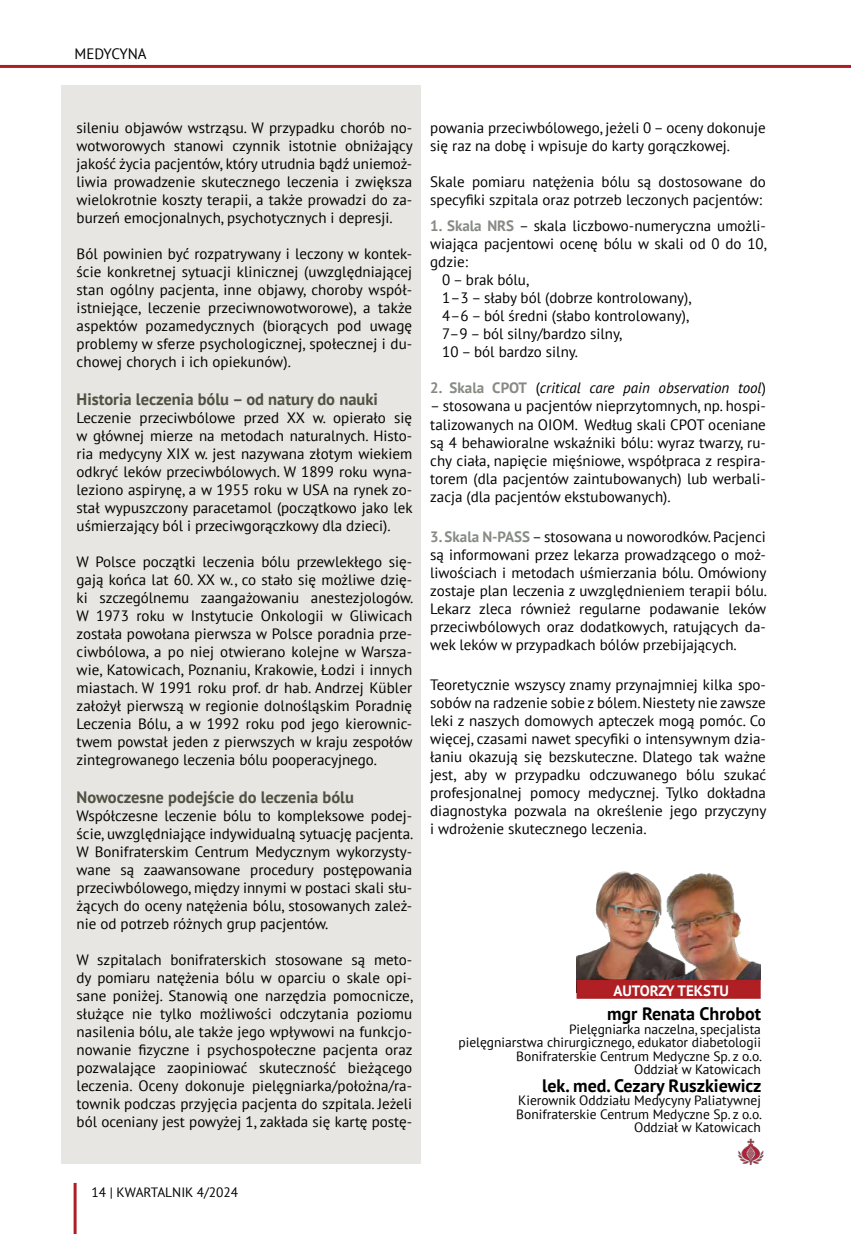
<style>
.page{position:relative;width:851px;height:1234px;background:#fff}
.page>*{position:absolute;margin:0;border:0;box-sizing:border-box;transform-origin:0 0}
.t1{font:700 18px "PT Sans";color:#000}
.t2{font:700 16.5px "PT Sans";color:#515042}
.t3{font:15px/18px "PT Sans";color:#000;text-align:justify}
.t4{font:italic 15px "PT Sans";color:#000}
.t5{font:700 15px "PT Sans";color:#fff}
.t6{font:13.5px/13.5px "PT Sans";color:#000;text-align:right}
.s1{font-weight:700;color:#878b84}
.s2{font-weight:700;font-style:normal;color:#878b84}
.s3{font-style:normal}
</style>
<div class="page">
<hr style="left:0;top:65px;width:850px;height:3px;background:#ae1f24">
<div style="left:62px;top:86px;width:359px;height:1077px;background:#e7e6e2"></div>
<hr style="left:74px;top:1182px;width:3px;height:51px;background:#af2024">
<img style="left:737px;top:1138px;width:26px;height:25px">
<img style="left:576px;top:871px;width:75px;height:108px">
<img style="left:651px;top:873px;width:109px;height:106px">
<div style="left:576px;top:979px;width:184px;height:19px;background:#af1f24;border:3px solid #ae1f24"></div>
<p class="t3" style="left:74px;top:45px;width:74px">MEDYCYNA</p>
<p class="t3" style="left:77px;top:118px;width:337px">sileniu objawów wstrząsu. W przypadku chorób no&shy;wotworowych stanowi czynnik istotnie obniżający jakość życia pacjentów, który utrudnia bądź uniemoż&shy;liwia prowadzenie skutecznego leczenia i zwiększa wielokrotnie koszty terapii, a także prowadzi do za&shy;burzeń emocjonalnych, psychotycznych i depresji.</p>
<p class="t3" style="left:77px;top:244px;width:337px">Ból powinien być rozpatrywany i leczony w kontek&shy;ście konkretnej sytuacji klinicznej (uwzględniającej stan ogólny pacjenta, inne objawy, choroby współ&shy;istniejące, leczenie przeciwnowotworowe), a także aspektów pozamedycznych (biorących pod uwagę problemy w sferze psychologicznej, społecznej i du&shy;chowej chorych i ich opiekunów).</p>
<p class="t2" style="left:77px;top:388px;width:303px">Historia leczenia bólu – od natury do nauki</p>
<p class="t3" style="left:77px;top:408px;width:337px">Leczenie przeciwbólowe przed XX w. opierało się w głównej mierze na metodach naturalnych. Histo&shy;ria medycyny XIX w. jest nazywana złotym wiekiem odkryć leków przeciwbólowych. W 1899 roku wyna&shy;leziono aspirynę, a w 1955 roku w USA na rynek zo&shy;stał wypuszczony paracetamol (początkowo jako lek uśmierzający ból i przeciwgorączkowy dla dzieci).</p>
<p class="t3" style="left:77px;top:552px;width:338px">W Polsce początki leczenia bólu przewlekłego się&shy;gają końca lat 60. XX w., co stało się możliwe dzię&shy;ki szczególnemu zaangażowaniu anestezjologów.<br>W 1973 roku w Instytucie Onkologii w Gliwicach została powołana pierwsza w Polsce poradnia prze&shy;ciwbólowa, a po niej otwierano kolejne w Warsza&shy;wie, Katowicach, Poznaniu, Krakowie, Łodzi i innych miastach. W 1991 roku prof. dr hab. Andrzej Kübler założył pierwszą w regionie dolnośląskim Poradnię Leczenia Bólu, a w 1992 roku pod jego kierownic&shy;twem powstał jeden z pierwszych w kraju zespołów zintegrowanego leczenia bólu pooperacyjnego.</p>
<p class="t2" style="left:77px;top:786px;width:279px">Nowoczesne podejście do leczenia bólu</p>
<p class="t3" style="left:77px;top:806px;width:338px">Współczesne leczenie bólu to kompleksowe podej&shy;ście, uwzględniające indywidualną sytuację pacjenta.<br>W Bonifraterskim Centrum Medycznym wykorzysty&shy;wane są zaawansowane procedury postępowania przeciwbólowego, między innymi w postaci skali słu&shy;żących do oceny natężenia bólu, stosowanych zależ&shy;nie od potrzeb różnych grup pacjentów.</p>
<p class="t3" style="left:77px;top:950px;width:338px">W szpitalach bonifraterskich stosowane są meto&shy;dy pomiaru natężenia bólu w oparciu o skale opi&shy;sane poniżej. Stanowią one narzędzia pomocnicze, służące nie tylko możliwości odczytania poziomu nasilenia bólu, ale także jego wpływowi na funkcjo&shy;nowanie fizyczne i psychospołeczne pacjenta oraz pozwalające zaopiniować skuteczność bieżącego leczenia. Oceny dokonuje pielęgniarka/położna/ra&shy;townik podczas przyjęcia pacjenta do szpitala. Jeżeli ból oceniany jest powyżej 1, zakłada się kartę postę-</p>
<p class="t3" style="left:430px;top:118px;width:337px">powania przeciwbólowego, jeżeli 0 – oceny dokonuje się raz na dobę i wpisuje do karty gorączkowej.</p>
<p class="t3" style="left:430px;top:172px;width:337px">Skale pomiaru natężenia bólu są dostosowane do specyfiki szpitala oraz potrzeb leczonych pacjentów:</p>
<p class="t3" style="left:430px;top:217px;width:337px"><span class="s1">1. Skala NRS</span> – skala liczbowo-numeryczna umożli-</p>
<p class="t3" style="left:430px;top:235px;width:338px">wiająca pacjentowi ocenę bólu w skali od 0 do 10,</p>
<p class="t3" style="left:430px;top:253px;width:39px">gdzie:</p>
<p class="t3" style="left:442px;top:271px;width:89px">0 – brak bólu,</p>
<p class="t3" style="left:442px;top:289px;width:251px">1–3 – słaby ból (dobrze kontrolowany),</p>
<p class="t3" style="left:442px;top:307px;width:249px">4–6 – ból średni (słabo kontrolowany),</p>
<p class="t3" style="left:442px;top:325px;width:181px">7–9 – ból silny/bardzo silny,</p>
<p class="t3" style="left:442px;top:343px;width:137px">10 – ból bardzo silny.</p>
<p class="t4" style="left:430px;top:378px;width:337px"><span class="s2">2. Skala CPOT</span> <span class="s3">(</span>critical care pain observation tool<span class="s3">)</span></p>
<p class="t3" style="left:430px;top:397px;width:337px">– stosowana u pacjentów nieprzytomnych, np. hospi&shy;talizowanych na OIOM. Według skali CPOT oceniane są 4 behawioralne wskaźniki bólu: wyraz twarzy, ru&shy;chy ciała, napięcie mięśniowe, współpraca z respira&shy;torem (dla pacjentów zaintubowanych) lub werbali&shy;zacja (dla pacjentów ekstubowanych).</p>
<p class="t3" style="left:430px;top:527px;width:338px"><span class="s1">3. Skala N-PASS</span> – stosowana u noworodków. Pacjenci są informowani przez lekarza prowadzącego o moż&shy;liwościach i metodach uśmierzania bólu. Omówiony zostaje plan leczenia z uwzględnieniem terapii bólu.<br>Lekarz zleca również regularne podawanie leków przeciwbólowych oraz dodatkowych, ratujących da&shy;wek leków w przypadkach bólów przebijających.</p>
<p class="t3" style="left:430px;top:675px;width:337px">Teoretycznie wszyscy znamy przynajmniej kilka spo&shy;sobów na radzenie sobie z bólem. Niestety nie zawsze leki z naszych domowych apteczek mogą pomóc. Co więcej, czasami nawet specyfiki o intensywnym dzia&shy;łaniu okazują się bezskuteczne. Dlatego tak ważne jest, aby w przypadku odczuwanego bólu szukać profesjonalnej pomocy medycznej. Tylko dokładna diagnostyka pozwala na określenie jego przyczyny i wdrożenie skutecznego leczenia.</p>
<p class="t5" style="left:613px;top:980px;width:117px">AUTORZY TEKSTU</p>
<p class="t1" style="left:607px;top:1001px;width:155px">mgr Renata Chrobot</p>
<p class="t6" style="left:458px;top:1021px;width:305px">Pielęgniarka naczelna, specjalista<br>pielęgniarstwa chirurgicznego, edukator diabetologii Bonifraterskie Centrum Medyczne Sp. z o.o.<br>Oddział w Katowicach</p>
<p class="t1" style="left:542px;top:1073px;width:221px">lek. med. Cezary Ruszkiewicz</p>
<p class="t6" style="left:516px;top:1093px;width:247px">Kierownik Oddziału Medycyny Paliatywnej<br>Bonifraterskie Centrum Medyczne Sp. z o.o.<br>Oddział w Katowicach</p>
<p class="t6" style="left:91px;top:1184px;width:148px">14 | KWARTALNIK 4/2024</p>
</div>
